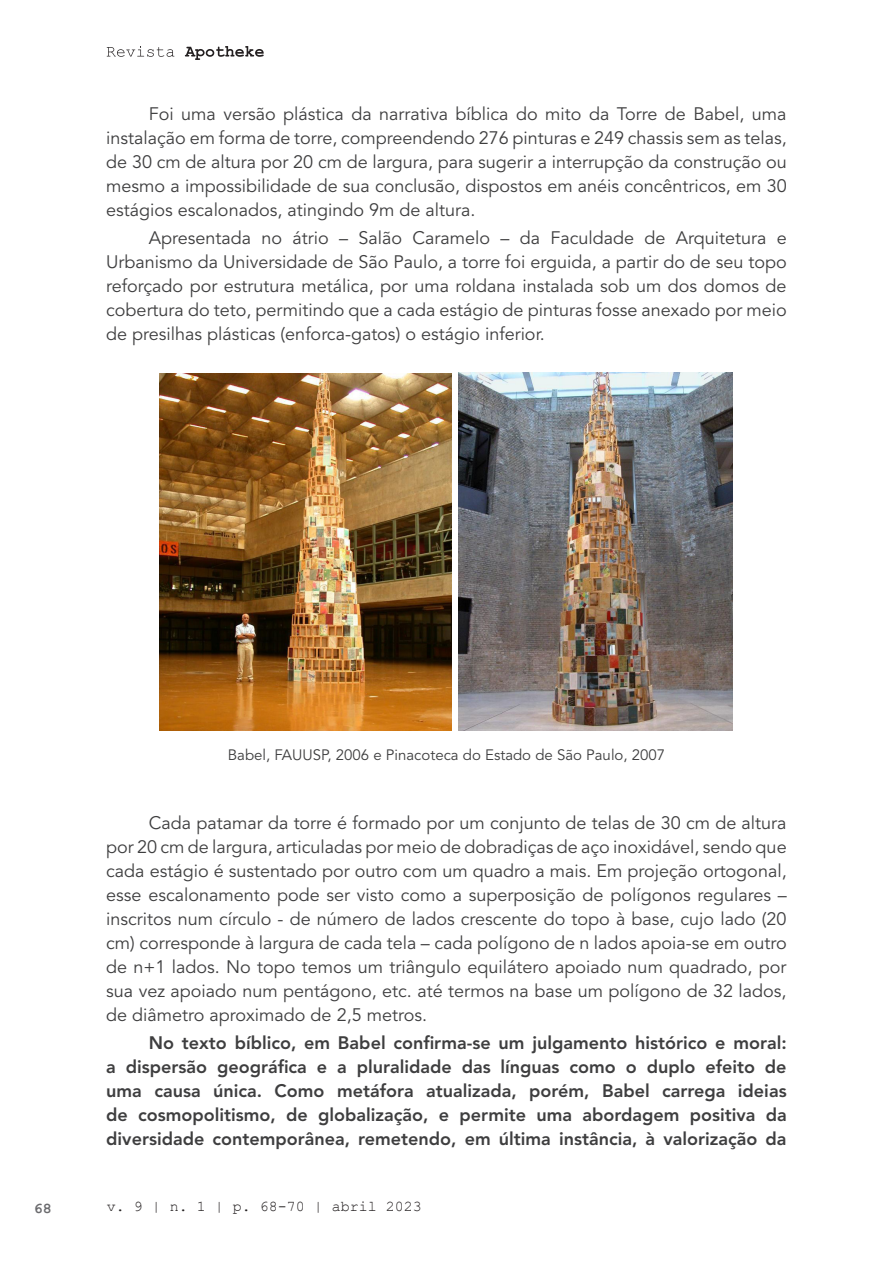
<style>
.page{position:relative;width:893px;height:1263px;background:#fff}
.page>*{position:absolute;margin:0;border:0;box-sizing:border-box;transform-origin:0 0}
.Corpo_Texto{font:18px/24px "Avenir LT Std";color:#3e3e3f;text-align:justify}
.Corpo_Texto-2{font:800 18px/24px "Avenir LT Std";color:#3e3e3f;text-align:justify}
.Legenda_Foto{font:15px "Avenir LT Std";color:#3e3e3f}
.t1{font:15px "Courier New";color:#231f20}
.t2{font:700 15px "Courier New";color:#6b6b6e}
</style>
<div class="page">
<svg style="left:107px;top:46px;width:67px;height:11px"></svg>
<svg style="left:185px;top:46px;width:79px;height:14px"></svg>
<img style="left:160px;top:373px;width:291px;height:357px">
<img style="left:459px;top:372px;width:274px;height:358px">
<p class="Corpo_Texto" style="left:106px;top:102px;width:682px;text-indent:43px">Foi uma versão plástica da narrativa bíblica do mito da Torre de Babel, uma instalação em forma de torre, compreendendo 276 pinturas e 249 chassis sem as telas, de 30 cm de altura por 20 cm de largura, para sugerir a interrupção da construção ou mesmo a impossibilidade de sua conclusão, dispostos em anéis concêntricos, em 30 estágios escalonados, atingindo 9m de altura.</p>
<p class="Corpo_Texto" style="left:106px;top:226px;width:682px;text-indent:43px">Apresentada no átrio – Salão Caramelo – da Faculdade de Arquitetura e Urbanismo da Universidade de São Paulo, a torre foi erguida, a partir do de seu topo reforçado por estrutura metálica, por uma roldana instalada sob um dos domos de cobertura do teto, permitindo que a cada estágio de pinturas fosse anexado por meio de presilhas plásticas (enforca-gatos) o estágio inferior.</p>
<p class="Legenda_Foto" style="left:228px;top:746px;width:439px">Babel, FAUUSP, 2006 e Pinacoteca do Estado de São Paulo, 2007</p>
<p class="Corpo_Texto" style="left:106px;top:811px;width:682px;text-indent:43px">Cada patamar da torre é formado por um conjunto de telas de 30 cm de altura por 20 cm de largura, articuladas por meio de dobradiças de aço inoxidável, sendo que cada estágio é sustentado por outro com um quadro a mais. Em projeção ortogonal, esse escalonamento pode ser visto como a superposição de polígonos regulares – inscritos num círculo - de número de lados crescente do topo à base, cujo lado (20 cm) corresponde à largura de cada tela – cada polígono de n lados apoia-se em outro de n+1 lados. No topo temos um triângulo equilátero apoiado num quadrado, por sua vez apoiado num pentágono, etc. até termos na base um polígono de 32 lados, de diâmetro aproximado de 2,5 metros.</p>
<p class="Corpo_Texto-2" style="left:106px;top:1031px;width:682px;text-indent:43px">No texto bíblico, em Babel confirma-se um julgamento histórico e moral: a dispersão geográfica e a pluralidade das línguas como o duplo efeito de uma causa única. Como metáfora atualizada, porém, Babel carrega ideias de cosmopolitismo, de globalização, e permite uma abordagem positiva da diversidade contemporânea, remetendo, em última instância, à valorização da</p>
<p class="t2" style="left:34px;top:1199px;width:19px">68</p>
<p class="t1" style="left:107px;top:1197px;width:317px">v. 9 | n. 1 | p. 68-70 | abril 2023</p>
</div>
